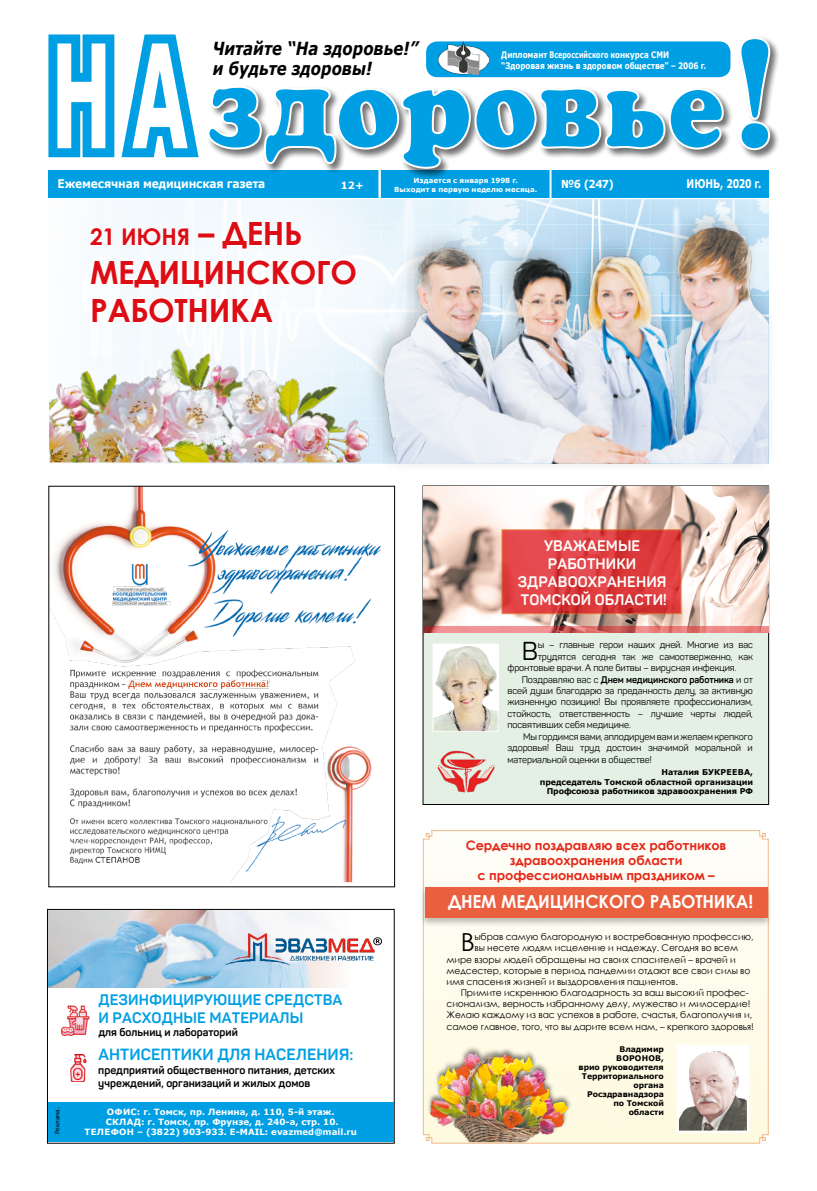
<style>
.page{position:relative;width:817px;height:1191px;background:#fff}
.page>*{position:absolute;margin:0;border:0;box-sizing:border-box;transform-origin:0 0}
.t1{font:700 144px "Verdana";color:#fff;scale:.51 1}
.t2{font:700 32px/38.4px "Century Gothic";letter-spacing:-.01em;color:#dd0d15}
.t3{font:25.6px "Panton";color:#000}
.t4{font:24.8px "Century Gothic";color:#000}
.t5{font:700 23px "Century Gothic";letter-spacing:-.01em;color:#dd0d15}
.t6{font:italic 700 18px/20px "Verdana";color:#000;scale:.83 1}
.t7{font:700 18px "Century Gothic";letter-spacing:-.01em;color:#fff;scale:.95 1}
.t8{font:700 16px "Panton";letter-spacing:.01em;color:#009fe3}
.t9{font:700 15px/18px "Panton";letter-spacing:.01em;color:#fff;text-align:center}
.t10{font:700 15px/18px "Panton";letter-spacing:.01em;color:#009fe3}
.t11{font:700 13px/15px "Century Gothic";letter-spacing:-.01em;color:#e42818;text-align:center}
.t12{font:700 12px "Verdana";letter-spacing:-.015em;color:#fff;scale:.89 1}
.t13{font:700 12px "Verdana";letter-spacing:-.015em;color:#fff;scale:.77 1}
.t14{font:700 11px/13.2px "Panton";color:#000}
.t15{font:700 11px "Verdana";color:#fff;scale:.92 1}
.t16{font:700 10px "Verdana";color:#fff}
.t17{font:9.5px "Panton";letter-spacing:-.01em;color:#000}
.t18{font:700 9.5px "Panton";letter-spacing:-.01em;color:#000}
.t19{font:9.3px "Century Gothic";letter-spacing:-.01em;color:#000}
.t20{font:700 9px/10.8px "Verdana";letter-spacing:-.005em;color:#fff;scale:.8 1}
.t21{font:700 8.6px/10.3px "Verdana";color:#fff}
.t22{font:700 8px/9.6px "Verdana";letter-spacing:-.01em;color:#000;text-align:right}
.t23{font:700 7.8px/9px "Verdana";letter-spacing:-.01em;color:#000;text-align:right}
.t24{font:700 7px/8.4px "Verdana";letter-spacing:.005em;color:#fff;text-align:center}
.t25{font:6px "Verdana";letter-spacing:-.02em;color:#000}
.s1{font-size:32px}
.s2{font-weight:400}
</style>
<div class="page">
<div style="left:48px;top:171px;width:720px;height:27px;background:#009fe3"></div>
<svg style="left:48px;top:34px;width:151px;height:124px"></svg>
<div style="left:206px;top:84px;width:527px;height:95px;background:#000;opacity:.56"></div>
<svg style="left:206px;top:85px;width:518px;height:85px"></svg>
<div style="left:738px;top:36px;width:41px;height:124px;background:#000;opacity:.56"></div>
<svg style="left:738px;top:36px;width:33px;height:115px"></svg>
<hr style="left:549px;top:166px;width:2px;height:32px;background:#fff">
<hr style="left:378px;top:167px;width:2px;height:30px;background:#fff">
<div style="left:426px;top:41px;width:304px;height:36px;background:#009fe3;border-radius:11px"></div>
<img style="left:438px;top:41px;width:50px;height:33px">
<div style="left:48px;top:1102px;width:345px;height:40px;background:#009fe3"></div>
<img style="left:49px;top:910px;width:291px;height:77px">
<img style="left:70px;top:1054px;width:17px;height:27px">
<img style="left:61px;top:1005px;width:29px;height:30px">
<img style="left:224px;top:929px;width:158px;height:37px">
<div style="left:423px;top:486px;width:345px;height:318px;background:#e4f0e3"></div>
<img style="left:423px;top:486px;width:345px;height:140px">
<svg style="left:501px;top:529px;width:180px;height:85px"></svg>
<svg style="left:423px;top:626px;width:345px;height:6px"></svg>
<img style="left:434px;top:645px;width:62px;height:85px">
<div style="left:432px;top:643px;width:66px;height:89px;border:1px solid #fff"></div>
<img style="left:437px;top:750px;width:58px;height:43px">
<svg style="left:422px;top:830px;width:347px;height:314px"></svg>
<img style="left:422px;top:1043px;width:169px;height:99px">
<img style="left:679px;top:1047px;width:67px;height:82px">
<div style="left:676px;top:1044px;width:73px;height:88px;border:2px solid #fff"></div>
<div style="left:419px;top:884px;width:353px;height:42px;background:#000;opacity:.26"></div>
<div style="left:425px;top:887px;width:342px;height:31px;background:#ea5f3d"></div>
<img style="left:50px;top:488px;width:331px;height:394px">
<div style="left:49px;top:199px;width:291px;height:264px;background:#f6fafd"></div>
<img style="left:340px;top:190px;width:428px;height:274px">
<svg style="left:88px;top:226px;width:25px;height:21px"></svg>
<svg style="left:121px;top:226px;width:69px;height:22px"></svg>
<div style="left:197px;top:233px;width:18px;height:6px;border:2px solid #fff"></div>
<svg style="left:221px;top:220px;width:82px;height:31px"></svg>
<svg style="left:88px;top:258px;width:269px;height:31px"></svg>
<svg style="left:91px;top:296px;width:184px;height:29px"></svg>
<img style="left:49px;top:331px;width:324px;height:131px">
<h1 class="t1" style="left:51px;top:-6px;width:272px">Н А</h1>
<h3 class="t6" style="left:213px;top:38px;width:249px">Читайте “На здоровье!” и будьте здоровы!</h3>
<p class="t20" style="left:501px;top:49px;width:258px">Дипломант Всероссийского конкурса СМИ “Здоровая жизнь в здоровом обществе” – 2006 г.</p>
<p class="t24" style="left:394px;top:176px;width:144px">Издается с января 1998 г.<br>Выходит в первую неделю месяца.</p>
<p class="t12" style="left:58px;top:175px;width:235px">Ежемесячная медицинская газета</p>
<p class="t16" style="left:341px;top:178px;width:24px">12+</p>
<p class="t15" style="left:561px;top:176px;width:59px">№6 (247)</p>
<h3 class="t5" style="left:90px;top:219px;width:213px">21 ИЮНЯ <span class="s1">– ДЕНЬ</span></h3>
<h2 class="t2" style="left:90px;top:251px;width:268px">МЕДИЦИНСКОГО<br>РАБОТНИКА</h2>
<p class="t13" style="left:686px;top:175px;width:99px">ИЮНЬ, 2020 г.</p>
<h3 class="t9" style="left:517px;top:536px;width:150px">УВАЖАЕМЫЕ<br>РАБОТНИКИ<br>ЗДРАВООХРАНЕНИЯ<br>ТОМСКОЙ ОБЛАСТИ!</h3>
<h3 class="t3" style="left:521px;top:635px;width:18px">В</h3>
<p class="t17" style="left:537px;top:639px;width:217px">ы – главные герои наших дней. Многие из вас</p>
<p class="t17" style="left:537px;top:650px;width:217px">трудятся сегодня так же самоотверженно, как</p>
<p class="t17" style="left:507px;top:662px;width:230px">фронтовые врачи. А поле битвы – вирусная инфекция.</p>
<p class="t18" style="left:521px;top:673px;width:233px"><span class="s2">Поздравляю вас с</span> Днем медицинского работника <span class="s2">и от</span></p>
<p class="t17" style="left:507px;top:685px;width:247px">всей души благодарю за преданность делу, за активную</p>
<p class="t17" style="left:507px;top:696px;width:247px">жизненную позицию! Вы проявляете профессионализм,</p>
<p class="t17" style="left:507px;top:707px;width:247px">стойкость, ответственность – лучшие черты людей,</p>
<p class="t17" style="left:507px;top:719px;width:125px">посвятивших себя медицине.</p>
<p class="t17" style="left:523px;top:730px;width:231px">Мы гордимся вами, аплодируем вам и желаем крепкого</p>
<p class="t17" style="left:507px;top:742px;width:247px">здоровья! Ваш труд достоин значимой моральной и</p>
<p class="t17" style="left:507px;top:753px;width:146px">материальной оценки в обществе!</p>
<p class="t22" style="left:539px;top:767px;width:215px">Наталия БУКРЕЕВА,<br>председатель Томской областной организации<br>Профсоюза работников здравоохранения РФ</p>
<p class="t25" style="left:53px;top:1134px;width:29px;rotate:-90deg">Реклама.</p>
<h3 class="t10" style="left:98px;top:990px;width:245px">ДЕЗИНФИЦИРУЮЩИЕ СРЕДСТВА<br>И РАСХОДНЫЕ МАТЕРИАЛЫ</h3>
<p class="t14" style="left:98px;top:1025px;width:141px">для больниц и лабораторий</p>
<h3 class="t8" style="left:98px;top:1044px;width:256px">АНТИСЕПТИКИ ДЛЯ НАСЕЛЕНИЯ:</h3>
<p class="t14" style="left:98px;top:1063px;width:238px">предприятий общественного питания, детских учреждений, организаций и жилых домов</p>
<p class="t21" style="left:106px;top:1106px;width:234px">ОФИС: г. Томск, пр. Ленина, д. 110, 5-й этаж.<br>СКЛАД: г. Томск, пр. Фрунзе, д. 240-а, стр. 10.</p>
<p class="t21" style="left:85px;top:1126px;width:274px">ТЕЛЕФОН – (3822) 903-933. E-MAIL: еvazmed@mail.ru</p>
<h3 class="t11" style="left:466px;top:837px;width:262px">Сердечно поздравляю всех работников здравоохранения области<br>с профессиональным праздником –</h3>
<h3 class="t7" style="left:448px;top:887px;width:323px">ДНЕМ МЕДИЦИНСКОГО РАБОТНИКА!</h3>
<h3 class="t4" style="left:460px;top:925px;width:16px">В</h3>
<p class="t19" style="left:474px;top:930px;width:281px">ыбрав самую благородную и востребованную профессию,</p>
<p class="t19" style="left:474px;top:941px;width:265px">вы несете людям исцеление и надежду. Сегодня во всем</p>
<p class="t19" style="left:446px;top:952px;width:291px">мире взоры людей обращены на своих спасителей – врачей и</p>
<p class="t19" style="left:446px;top:963px;width:305px">медсестер, которые в период пандемии отдают все свои силы во</p>
<p class="t19" style="left:446px;top:975px;width:233px">имя спасения жизней и выздоровления пациентов.</p>
<p class="t19" style="left:460px;top:986px;width:289px">Примите искреннюю благодарность за ваш высокий профес-</p>
<p class="t19" style="left:446px;top:997px;width:305px">сионализм, верность избранному делу, мужество и милосердие!</p>
<p class="t19" style="left:446px;top:1008px;width:307px">Желаю каждому из вас успехов в работе, счастья, благополучия и,</p>
<p class="t19" style="left:446px;top:1019px;width:309px">самое главное, того, что вы дарите всем нам, – крепкого здоровья!</p>
<p class="t23" style="left:578px;top:1044px;width:87px">Владимир<br>ВОРОНОВ,<br>врио руководителя<br>Территориального органа<br>Росздравнадзора по Томской области</p>
</div>
